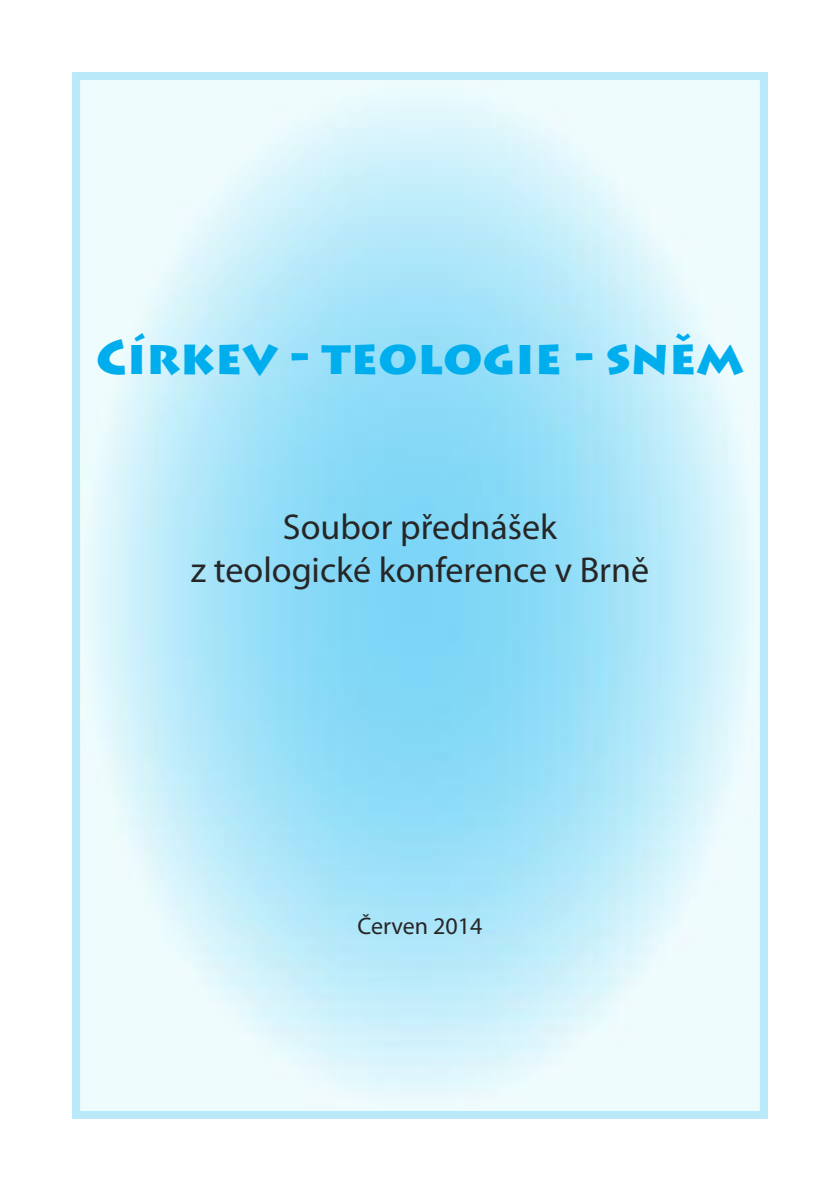
<style>
.page{position:relative;width:840px;height:1191px;background:#fff}
.page>*{position:absolute;margin:0;border:0;box-sizing:border-box;transform-origin:0 0}
.t1{font:900 48px "Lithos Pro";color:#00aded}
.t2{font:36px/43.2px "Myriad Pro";color:#272627;text-align:center}
.t3{font:24px "Myriad Pro";color:#272627}
</style>
<div class="page">
<div style="left:72px;top:72px;width:695px;height:1047px;border:8px solid #bae9fa"></div>
<h1 class="t1" style="left:96px;top:329px;width:649px">CÍRKEV - TEOLOGIE - SNĚM</h1>
<p class="t2" style="left:191px;top:508px;width:459px">Soubor přednášek<br>z teologické konference v Brně</p>
<p class="t3" style="left:357px;top:916px;width:127px">Červen 2014</p>
</div>
